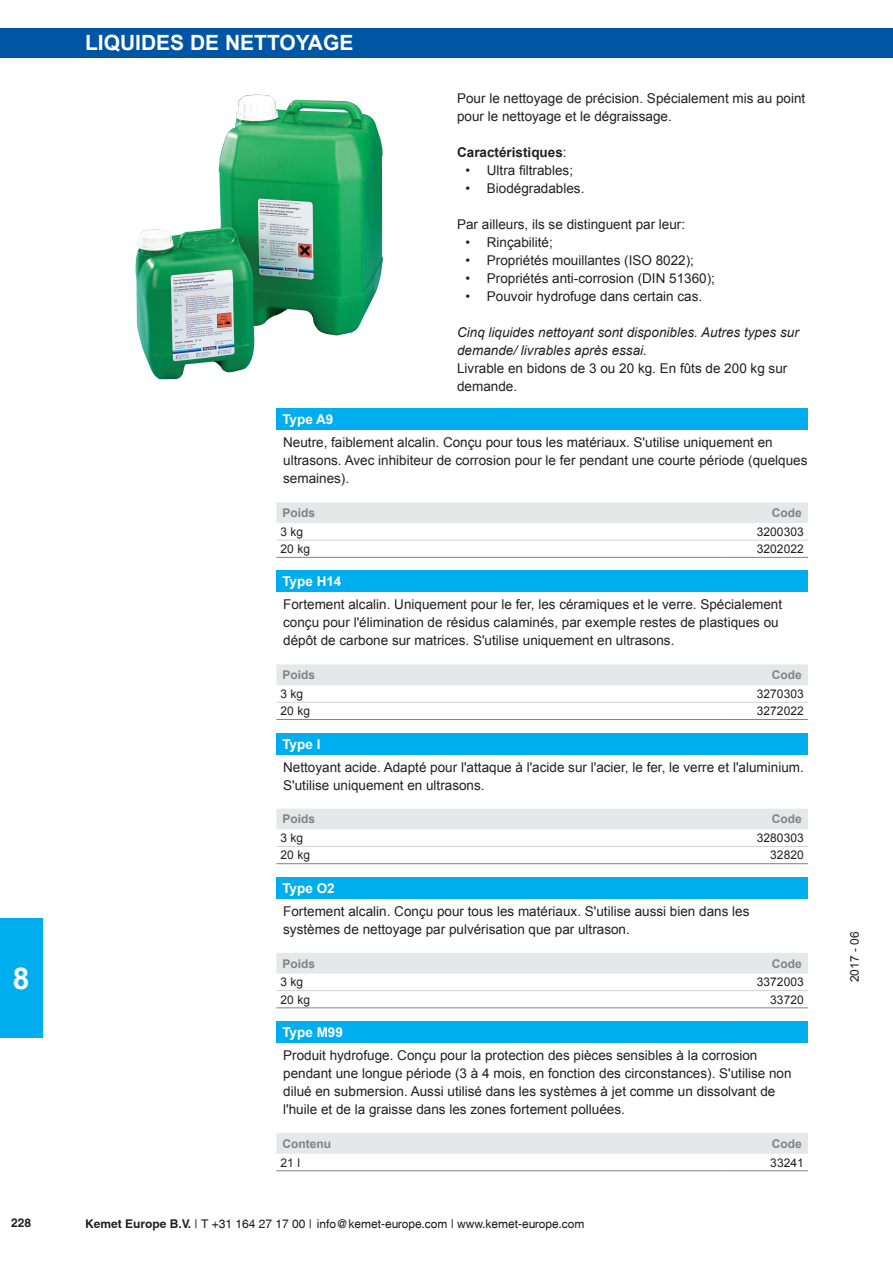
<style>
.page{position:relative;width:893px;height:1263px;background:#fff}
.page>*{position:absolute;margin:0;border:0;box-sizing:border-box;transform-origin:0 0}
.RunningBlock{font:700 30px "Arial";color:#fff}
.t1{font:700 21px "Arial";color:#fff}
.artgr_omschrijving{font:13.5px/18px "Arial";color:#231f20}
.prodgr_omschrijving{font:13.5px/18px "Arial";color:#231f20}
.prodgr_omschrijving-2{font:italic 13.5px/18px "Arial";color:#231f20}
.artgr_titel{font:700 13.5px "Arial";color:#fff}
.prodgr_omschrijving-3{font:700 13.5px "Arial";color:#231f20}
.t2{font:12px "Swansea";color:#231f20}
.cell_artikel{font:12px "Arial";color:#231f20}
.cell_l{font:12px "Arial";color:#231f20}
.cell_l_h{font:700 12px "Arial";color:#808285}
.cell_artikel_h{font:700 12px "Arial";color:#808285}
.hfdst_omschrijving{font:700 12px "Swansea";color:#231f20}
.s1{font-weight:400}
.s2{font-weight:700}
</style>
<div class="page">
<div style="left:0;top:28px;width:893px;height:29px;background:#0155a5"></div>
<div style="left:0;top:918px;width:43px;height:119px;background:#00aeef"></div>
<img style="left:135px;top:94px;width:248px;height:286px">
<div style="left:276px;top:408px;width:532px;height:22px;background:#00aeef"></div>
<div style="left:276px;top:502px;width:532px;height:21px;background:#e6e7e9"></div>
<hr style="left:276px;top:540px;width:447px;height:1px;background:#d1d2d4">
<hr style="left:723px;top:540px;width:85px;height:1px;background:#d1d2d4">
<hr style="left:276px;top:557px;width:447px;height:1px;background:#808285">
<hr style="left:723px;top:557px;width:85px;height:1px;background:#808285">
<div style="left:276px;top:570px;width:532px;height:22px;background:#00aeef"></div>
<div style="left:276px;top:664px;width:532px;height:21px;background:#e6e7e9"></div>
<hr style="left:276px;top:702px;width:447px;height:1px;background:#d1d2d4">
<hr style="left:723px;top:702px;width:85px;height:1px;background:#d1d2d4">
<hr style="left:276px;top:719px;width:447px;height:1px;background:#808285">
<hr style="left:723px;top:719px;width:85px;height:1px;background:#808285">
<div style="left:276px;top:733px;width:532px;height:21px;background:#00aeef"></div>
<div style="left:276px;top:809px;width:532px;height:20px;background:#e6e7e9"></div>
<hr style="left:276px;top:846px;width:447px;height:1px;background:#d1d2d4">
<hr style="left:723px;top:846px;width:85px;height:1px;background:#d1d2d4">
<hr style="left:276px;top:863px;width:447px;height:1px;background:#808285">
<hr style="left:723px;top:863px;width:85px;height:1px;background:#808285">
<div style="left:276px;top:877px;width:532px;height:22px;background:#00aeef"></div>
<div style="left:276px;top:953px;width:532px;height:20px;background:#e6e7e9"></div>
<hr style="left:276px;top:990px;width:447px;height:1px;background:#d1d2d4">
<hr style="left:723px;top:990px;width:85px;height:1px;background:#d1d2d4">
<hr style="left:276px;top:1007px;width:447px;height:1px;background:#808285">
<hr style="left:723px;top:1007px;width:85px;height:1px;background:#808285">
<div style="left:276px;top:1021px;width:532px;height:22px;background:#00aeef"></div>
<div style="left:276px;top:1133px;width:532px;height:21px;background:#e6e7e9"></div>
<hr style="left:276px;top:1170px;width:447px;height:1px;background:#808285">
<hr style="left:723px;top:1170px;width:85px;height:1px;background:#808285">
<p class="RunningBlock" style="left:13px;top:958px;width:18px">8</p>
<p class="t1" style="left:85px;top:29px;width:270px">Liquides de nettoyage</p>
<p class="prodgr_omschrijving" style="left:457px;top:90px;width:350px">Pour le nettoyage de précision. Spécialement mis au point pour le nettoyage et le dégraissage.</p>
<p class="prodgr_omschrijving-3" style="left:457px;top:143px;width:111px">Caractéristiques<span class="s1">:</span></p>
<p class="artgr_omschrijving" style="left:466px;top:162px;width:109px">• Ultra filtrables;</p>
<p class="artgr_omschrijving" style="left:466px;top:180px;width:120px">• Biodégradables.</p>
<p class="prodgr_omschrijving" style="left:457px;top:216px;width:230px">Par ailleurs, ils se distinguent par leur:</p>
<p class="artgr_omschrijving" style="left:466px;top:234px;width:89px">• Rinçabilité;</p>
<p class="artgr_omschrijving" style="left:466px;top:252px;width:230px">• Propriétés mouillantes (ISO 8022);</p>
<p class="artgr_omschrijving" style="left:466px;top:270px;width:251px">• Propriétés anti-corrosion (DIN 51360);</p>
<p class="artgr_omschrijving" style="left:466px;top:288px;width:238px">• Pouvoir hydrofuge dans certain cas.</p>
<p class="prodgr_omschrijving-2" style="left:457px;top:324px;width:343px">Cinq liquides nettoyant sont disponibles. Autres types sur demande/ livrables après essai.</p>
<p class="prodgr_omschrijving" style="left:457px;top:360px;width:332px">Livrable en bidons de 3 ou 20 kg. En fûts de 200 kg sur demande.</p>
<p class="artgr_titel" style="left:282px;top:410px;width:53px">Type A9</p>
<p class="artgr_omschrijving" style="left:283px;top:434px;width:526px">Neutre, faiblement alcalin. Conçu pour tous les matériaux. S'utilise uniquement en ultrasons. Avec inhibiteur de corrosion pour le fer pendant une courte période (quelques semaines).</p>
<p class="cell_l_h" style="left:282px;top:505px;width:34px">Poids</p>
<p class="cell_artikel_h" style="left:772px;top:505px;width:31px">Code</p>
<p class="cell_l" style="left:281px;top:524px;width:24px">3 kg</p>
<p class="cell_artikel" style="left:757px;top:524px;width:48px">3200303</p>
<p class="cell_l" style="left:281px;top:541px;width:31px">20 kg</p>
<p class="cell_artikel" style="left:757px;top:541px;width:48px">3202022</p>
<p class="artgr_titel" style="left:282px;top:573px;width:61px">Type H14</p>
<p class="artgr_omschrijving" style="left:283px;top:596px;width:500px">Fortement alcalin. Uniquement pour le fer, les céramiques et le verre. Spécialement conçu pour l'élimination de résidus calaminés, par exemple restes de plastiques ou dépôt de carbone sur matrices. S'utilise uniquement en ultrasons.</p>
<p class="cell_l_h" style="left:282px;top:667px;width:34px">Poids</p>
<p class="cell_artikel_h" style="left:772px;top:667px;width:31px">Code</p>
<p class="cell_l" style="left:281px;top:686px;width:24px">3 kg</p>
<p class="cell_artikel" style="left:757px;top:686px;width:48px">3270303</p>
<p class="cell_l" style="left:281px;top:703px;width:31px">20 kg</p>
<p class="cell_artikel" style="left:757px;top:703px;width:48px">3272022</p>
<p class="artgr_titel" style="left:282px;top:735px;width:38px">Type I</p>
<p class="artgr_omschrijving" style="left:283px;top:758px;width:522px">Nettoyant acide. Adapté pour l'attaque à l'acide sur l'acier, le fer, le verre et l'aluminium.<br>S'utilise uniquement en ultrasons.</p>
<p class="cell_l_h" style="left:282px;top:811px;width:34px">Poids</p>
<p class="cell_artikel_h" style="left:772px;top:811px;width:31px">Code</p>
<p class="cell_l" style="left:281px;top:830px;width:24px">3 kg</p>
<p class="cell_artikel" style="left:757px;top:830px;width:48px">3280303</p>
<p class="cell_l" style="left:281px;top:847px;width:31px">20 kg</p>
<p class="cell_artikel" style="left:770px;top:847px;width:35px">32820</p>
<p class="artgr_titel" style="left:282px;top:879px;width:54px">Type O2</p>
<p class="artgr_omschrijving" style="left:283px;top:902px;width:468px">Fortement alcalin. Conçu pour tous les matériaux. S'utilise aussi bien dans les systèmes de nettoyage par pulvérisation que par ultrason.</p>
<p class="cell_l_h" style="left:282px;top:955px;width:34px">Poids</p>
<p class="cell_artikel_h" style="left:772px;top:955px;width:31px">Code</p>
<p class="cell_l" style="left:281px;top:974px;width:24px">3 kg</p>
<p class="cell_artikel" style="left:757px;top:974px;width:48px">3372003</p>
<p class="cell_l" style="left:281px;top:991px;width:31px">20 kg</p>
<p class="cell_artikel" style="left:770px;top:991px;width:35px">33720</p>
<p class="artgr_titel" style="left:282px;top:1023px;width:62px">Type M99</p>
<p class="artgr_omschrijving" style="left:283px;top:1046px;width:510px">Produit hydrofuge. Conçu pour la protection des pièces sensibles à la corrosion pendant une longue période (3 à 4 mois, en fonction des circonstances). S'utilise non dilué en submersion. Aussi utilisé dans les systèmes à jet comme un dissolvant de l'huile et de la graisse dans les zones fortement polluées.</p>
<p class="cell_l_h" style="left:282px;top:1135px;width:50px">Contenu</p>
<p class="cell_artikel_h" style="left:772px;top:1135px;width:31px">Code</p>
<p class="cell_l" style="left:281px;top:1154px;width:21px">21 l</p>
<p class="cell_artikel" style="left:770px;top:1154px;width:35px">33241</p>
<p class="hfdst_omschrijving" style="left:11px;top:1215px;width:22px">228</p>
<p class="t2" style="left:85px;top:1216px;width:501px"><span class="s2">Kemet Europe B.V.</span> | T +31 164 27 17 00 | info@kemet-europe.com | www.kemet-europe.com</p>
<p class="cell_artikel" style="left:847px;top:982px;width:52px;rotate:-90deg">2017 - 06</p>
</div>
